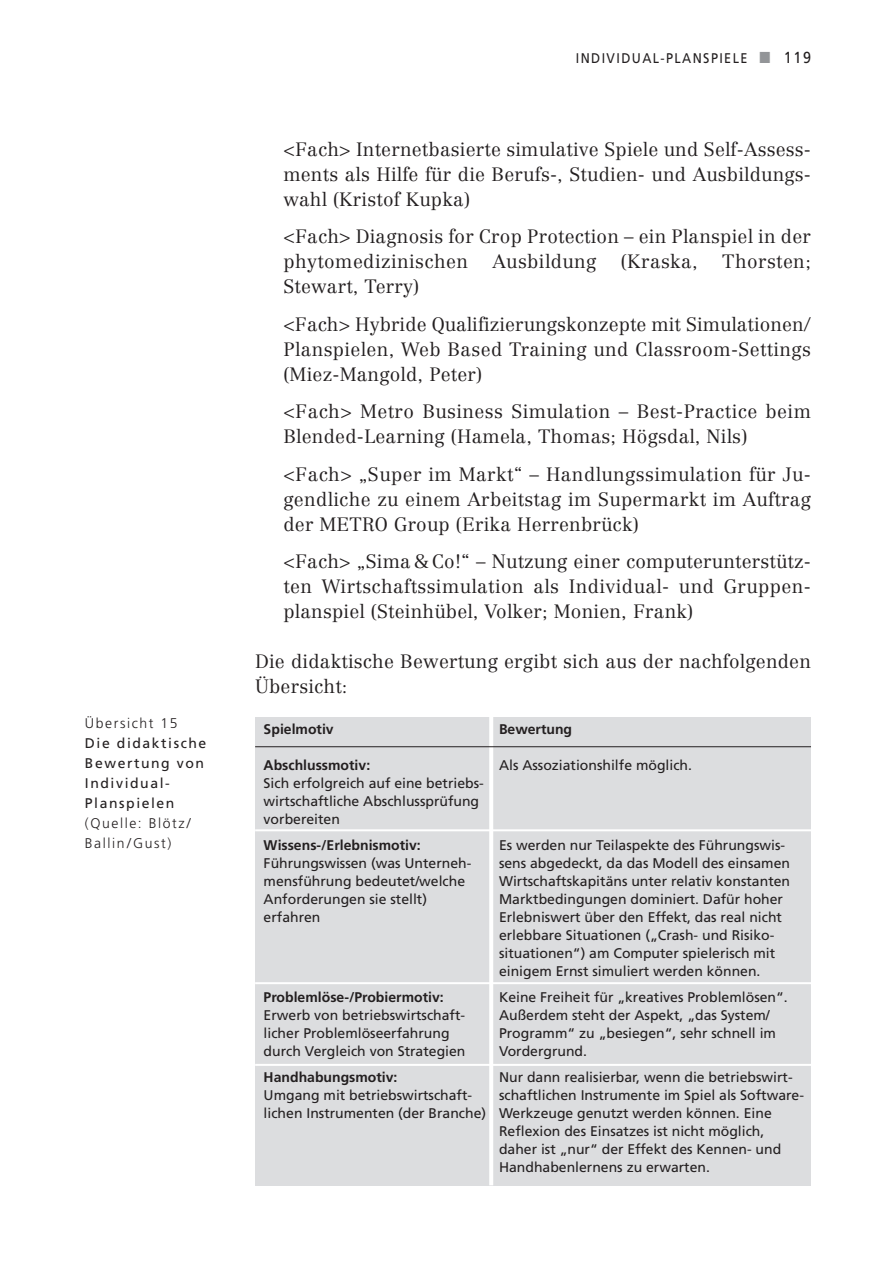
<style>
.page{position:relative;width:879px;height:1276px;background:#fff}
.page>*{position:absolute;margin:0;border:0;box-sizing:border-box;transform-origin:0 0}
.t1{font:300 19px/25px "Centennial";letter-spacing:.01em;color:#231f20}
.t2{font:14px/18px "Frutiger";color:#231f20}
.t3{font:700 14px "Frutiger";color:#231f20}
.t4{font:14px/20px "Frutiger";letter-spacing:.11em;color:#231f20}
.t5{font:300 14px/20px "Frutiger";letter-spacing:.11em;color:#231f20}
.t6{font:14px "Frutiger";letter-spacing:.11em;color:#231f20;scale:.9 1}
.s1{color:#939598}
.s2{font-size:16px}
</style>
<div class="page">
<div style="left:255px;top:717px;width:556px;height:469px;background:#dcdddf"></div>
<p class="t5" style="left:85px;top:714px;width:94px">Übersicht 15</p>
<p class="t4" style="left:85px;top:734px;width:123px">Die didaktische<br>Bewertung von<br>Individual-<br>Planspielen</p>
<p class="t5" style="left:85px;top:814px;width:107px">(Quelle: Blötz/<br>Ballin/Gust)</p>
<p class="t6" style="left:576px;top:52px;width:263px">INDIVIDUAL-PLANSPIELE <span class="s1">■</span> <span class="s2">119</span></p>
<h1 class="t1" style="left:283px;top:138px;width:529px;text-align:justify">&lt;Fach&gt; Internetbasierte simulative Spiele und Self-Assess&shy;ments als Hilfe für die Berufs-, Studien- und Ausbildungs&shy;wahl (Kristof Kupka)</h1>
<h1 class="t1" style="left:283px;top:226px;width:529px">&lt;Fach&gt; Diagnosis for Crop Protection – ein Planspiel in der phytomedizinischen</h1>
<h1 class="t1" style="left:492px;top:251px;width:105px">Ausbildung</h1>
<h1 class="t1" style="left:621px;top:251px;width:79px">(Kraska,</h1>
<h1 class="t1" style="left:722px;top:251px;width:90px">Thorsten;</h1>
<h1 class="t1" style="left:283px;top:269px;width:529px;line-height:37.4px">Stewart, Terry)<br>&lt;Fach&gt; Hybride Qualifizierungskonzepte mit Simulationen/</h1>
<h1 class="t1" style="left:283px;top:338px;width:529px">Planspielen, Web Based Training und Classroom-Settings (Miez-Mangold, Peter)</h1>
<h1 class="t1" style="left:283px;top:401px;width:529px">&lt;Fach&gt; Metro Business Simulation – Best-Practice beim<br>Blended-Learning (Hamela, Thomas; Högsdal, Nils)</h1>
<h1 class="t1" style="left:283px;top:463px;width:529px;text-align:justify">&lt;Fach&gt; „Super im Markt“ – Handlungssimulation für Ju&shy;gendliche zu einem Arbeitstag im Supermarkt im Auftrag der METRO Group (Erika Herrenbrück)</h1>
<h1 class="t1" style="left:283px;top:551px;width:529px;text-align:justify">&lt;Fach&gt; „Sima &amp; Co!“ – Nutzung einer computerunterstütz&shy;ten Wirtschaftssimulation als Individual- und Gruppen&shy;planspiel (Steinhübel, Volker; Monien, Frank)</h1>
<h1 class="t1" style="left:255px;top:651px;width:557px">Die didaktische Bewertung ergibt sich aus der nachfolgenden<br>Übersicht:</h1>
<p class="t3" style="left:264px;top:723px;width:72px">Spielmotiv</p>
<p class="t3" style="left:264px;top:759px;width:108px">Abschlussmotiv:</p>
<p class="t2" style="left:264px;top:775px;width:222px">Sich erfolgreich auf eine betriebs&shy;wirtschaftliche Abschlussprüfung vorbereiten</p>
<p class="t3" style="left:264px;top:839px;width:159px">Wissens-/Erlebnismotiv:</p>
<p class="t2" style="left:264px;top:855px;width:209px">Führungswissen (was Unterneh&shy;mensführung bedeutet/welche<br>Anforderungen sie stellt) erfahren</p>
<p class="t3" style="left:264px;top:991px;width:181px">Problemlöse-/Probiermotiv:</p>
<p class="t2" style="left:264px;top:1007px;width:203px">Erwerb von betriebswirtschaft&shy;licher Problemlöseerfahrung durch Vergleich von Strategien</p>
<p class="t3" style="left:264px;top:1071px;width:135px">Handhabungsmotiv:</p>
<p class="t2" style="left:264px;top:1087px;width:224px">Umgang mit betriebswirtschaft&shy;lichen Instrumenten (der Branche)</p>
<p class="t3" style="left:499px;top:723px;width:75px">Bewertung</p>
<p class="t2" style="left:499px;top:757px;width:194px">Als Assoziationshilfe möglich.</p>
<p class="t2" style="left:499px;top:837px;width:292px">Es werden nur Teilaspekte des Führungswis&shy;sens abgedeckt, da das Modell des einsamen Wirtschaftskapitäns unter relativ konstanten Marktbedingungen dominiert. Dafür hoher Erlebniswert über den Effekt, das real nicht erlebbare Situationen („Crash- und Risiko&shy;situationen“) am Computer spielerisch mit einigem Ernst simuliert werden können.</p>
<p class="t2" style="left:499px;top:989px;width:290px">Keine Freiheit für „kreatives Problemlösen“.<br>Außerdem steht der Aspekt, „das System/ Programm“ zu „besiegen“, sehr schnell im Vordergrund.</p>
<p class="t2" style="left:499px;top:1069px;width:306px">Nur dann realisierbar, wenn die betriebswirt&shy;schaftlichen Instrumente im Spiel als Software-Werkzeuge genutzt werden können. Eine Reflexion des Einsatzes ist nicht möglich, daher ist „nur“ der Effekt des Kennen- und Handhabenlernens zu erwarten.</p>
</div>
